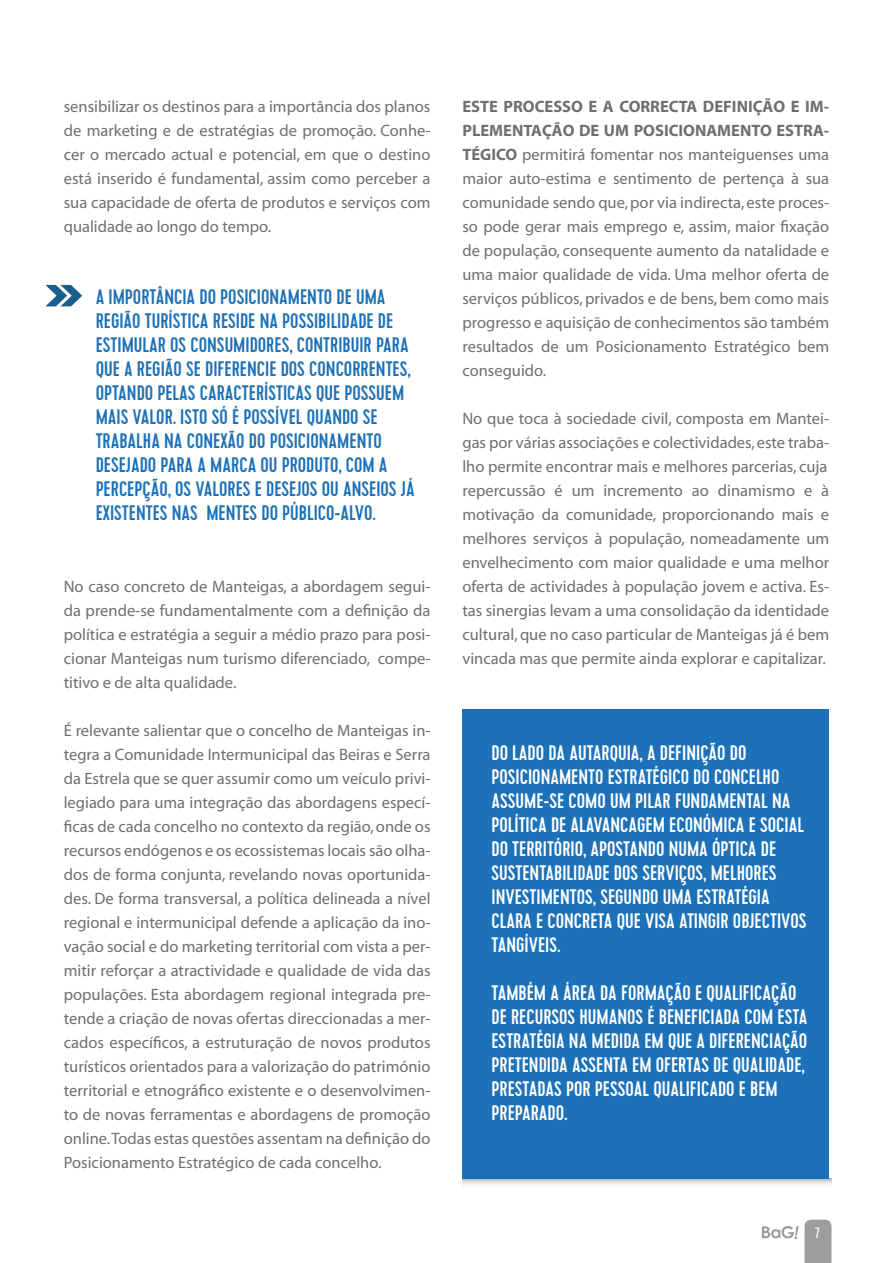
<style>
.page{position:relative;width:893px;height:1263px;background:#fff}
.page>*{position:absolute;margin:0;border:0;box-sizing:border-box;transform-origin:0 0}
.t1{font:500 21px/24px "Cervo";color:#fff}
.t2{font:500 21px/24px "Cervo";color:#1d71b8}
.t3{font:16.5px/24px "Myriad";color:#706f6f;text-align:justify}
.t4{font:15px "Cervo";color:#fff}
.s1{font-weight:700}
</style>
<div class="page">
<svg style="left:762px;top:1219px;width:69px;height:44px"></svg>
<svg style="left:462px;top:1178px;width:369px;height:7px;background:#c1cdd7"></svg>
<div style="left:462px;top:709px;width:367px;height:469px;background:#1d71b8"></div>
<svg style="left:45px;top:285px;width:37px;height:21px"></svg>
<p class="t3" style="left:64px;top:95px;width:368px">sensibilizar os destinos para a importância dos planos de marketing e de estratégias de promoção. Conhe&shy;cer o mercado actual e potencial, em que o destino está inserido é fundamental, assim como perceber a sua capacidade de oferta de produtos e serviços com qualidade ao longo do tempo.</p>
<p class="t2" style="left:96px;top:285px;width:320px">A IMPORTÂNCIA DO POSICIONAMENTO DE UMA REGIÃO TURÍSTICA RESIDE NA POSSIBILIDADE DE ESTIMULAR OS CONSUMIDORES, CONTRIBUIR PARA QUE A REGIÃO SE DIFERENCIE DOS CONCORRENTES, OPTANDO PELAS CARACTERÍSTICAS QUE POSSUEM MAIS VALOR. ISTO SÓ É POSSÍVEL QUANDO SE TRABALHA NA CONEXÃO DO POSICIONAMENTO DESEJADO PARA A MARCA OU PRODUTO, COM A PERCEPÇÃO, OS VALORES E DESEJOS OU ANSEIOS JÁ EXISTENTES NAS MENTES DO PÚBLICO-ALVO.</p>
<p class="t3" style="left:64px;top:575px;width:368px">No caso concreto de Manteigas, a abordagem segui&shy;da prende-se fundamentalmente com a definição da política e estratégia a seguir a médio prazo para posi&shy;cionar Manteigas num turismo diferenciado, compe&shy;titivo e de alta qualidade.</p>
<p class="t3" style="left:64px;top:719px;width:368px">É relevante salientar que o concelho de Manteigas in&shy;tegra a Comunidade Intermunicipal das Beiras e Serra da Estrela que se quer assumir como um veículo privi&shy;legiado para uma integração das abordagens especí&shy;ficas de cada concelho no contexto da região, onde os recursos endógenos e os ecossistemas locais são olha&shy;dos de forma conjunta, revelando novas oportunida&shy;des. De forma transversal, a política delineada a nível regional e intermunicipal defende a aplicação da ino&shy;vação social e do marketing territorial com vista a per&shy;mitir reforçar a atractividade e qualidade de vida das populações. Esta abordagem regional integrada pre&shy;tende a criação de novas ofertas direccionadas a mer&shy;cados específicos, a estruturação de novos produtos turísticos orientados para a valorização do património territorial e etnográfico existente e o desenvolvimen&shy;to de novas ferramentas e abordagens de promoção online.Todas estas questões assentam na definição do Posicionamento Estratégico de cada concelho.</p>
<p class="t3" style="left:462px;top:95px;width:368px"><span class="s1">ESTE PROCESSO E A CORRECTA DEFINIÇÃO E IM-PLEMENTAÇÃO DE UM POSICIONAMENTO ESTRA-TÉGICO</span> permitirá fomentar nos manteiguenses uma maior auto-estima e sentimento de pertença à sua comunidade sendo que, por via indirecta, este proces&shy;so pode gerar mais emprego e, assim, maior fixação de população, consequente aumento da natalidade e uma maior qualidade de vida. Uma melhor oferta de serviços públicos, privados e de bens, bem como mais progresso e aquisição de conhecimentos são também resultados de um Posicionamento Estratégico bem conseguido.</p>
<p class="t3" style="left:462px;top:407px;width:368px">No que toca à sociedade civil, composta em Mantei&shy;gas por várias associações e colectividades, este traba&shy;lho permite encontrar mais e melhores parcerias, cuja repercussão é um incremento ao dinamismo e à motivação da comunidade, proporcionando mais e melhores serviços à população, nomeadamente um envelhecimento com maior qualidade e uma melhor oferta de actividades à população jovem e activa. Es&shy;tas sinergias levam a uma consolidação da identidade cultural, que no caso particular de Manteigas já é bem vincada mas que permite ainda explorar e capitalizar.</p>
<p class="t1" style="left:491px;top:741px;width:317px">DO LADO DA AUTARQUIA, A DEFINIÇÃO DO POSICIONAMENTO ESTRATÉGICO DO CONCELHO ASSUME-SE COMO UM PILAR FUNDAMENTAL NA POLÍTICA DE ALAVANCAGEM ECONÓMICA E SOCIAL DO TERRITÓRIO, APOSTANDO NUMA ÓPTICA DE SUSTENTABILIDADE DOS SERVIÇOS, MELHORES INVESTIMENTOS, SEGUNDO UMA ESTRATÉGIA CLARA E CONCRETA QUE VISA ATINGIR OBJECTIVOS TANGÍVEIS.</p>
<p class="t1" style="left:491px;top:981px;width:317px">TAMBÉM A ÁREA DA FORMAÇÃO E QUALIFICAÇÃO DE RECURSOS HUMANOS É BENEFICIADA COM ESTA ESTRATÉGIA NA MEDIDA EM QUE A DIFERENCIAÇÃO PRETENDIDA ASSENTA EM OFERTAS DE QUALIDADE, PRESTADAS POR PESSOAL QUALIFICADO E BEM PREPARADO.</p>
<p class="t4" style="left:815px;top:1224px;width:7px">7</p>
</div>
